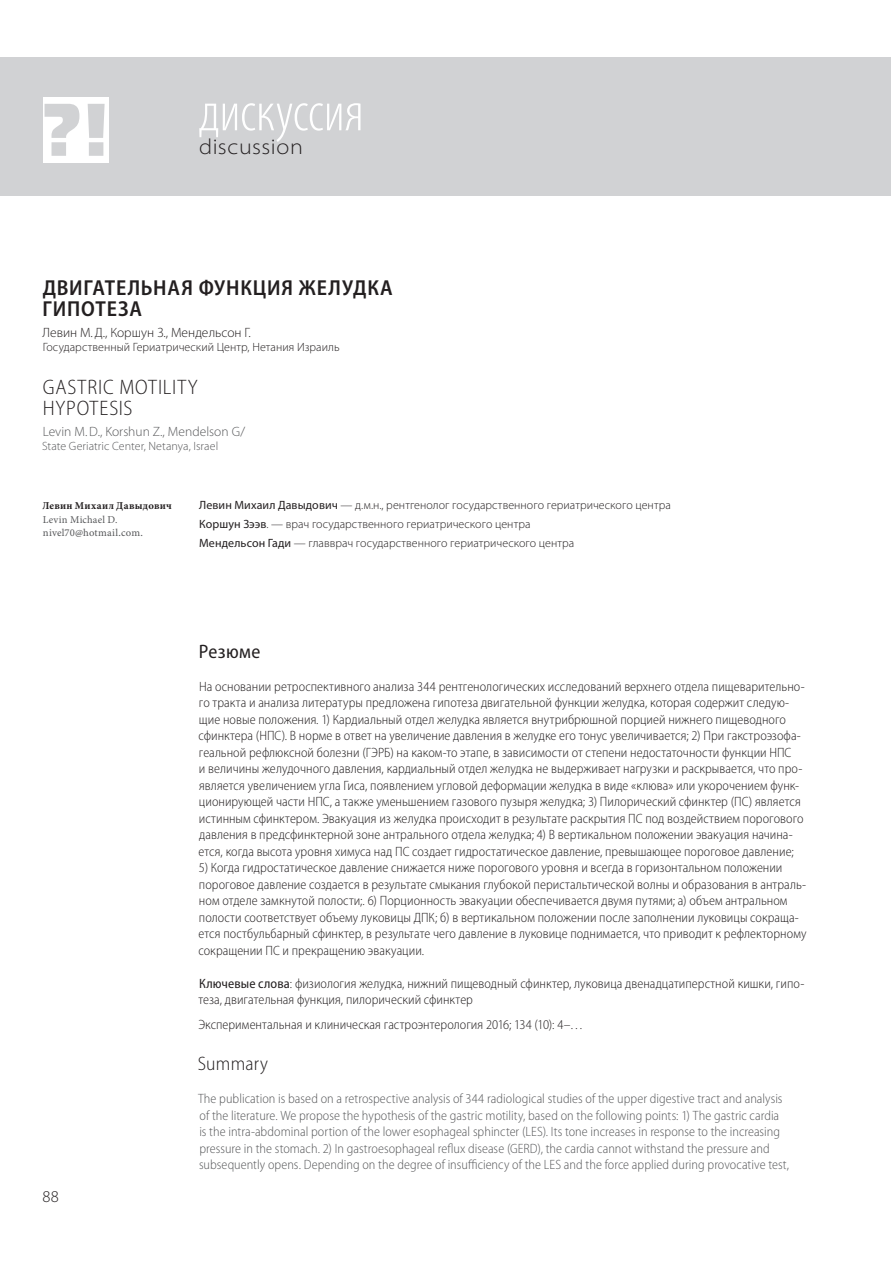
<style>
.page{position:relative;width:893px;height:1263px;background:#fff}
.page>*{position:absolute;margin:0;border:0;box-sizing:border-box;transform-origin:0 0}
.t1{font:300 condensed 55.5px "Myriad Pro";letter-spacing:-.005em;color:#fff}
.t2{font:600 semi-condensed 21.75px/21px "Myriad Pro";letter-spacing:.035em;color:#231f20}
.t3{font:300 semi-expanded 21.75px "Myriad Pro";letter-spacing:.025em;color:#231f20}
.t4{font:300 semi-condensed 21px/21px "Myriad Pro";letter-spacing:.04em;color:#231f20}
.t5{font:300 semi-condensed 19.5px "Myriad Pro";letter-spacing:.015em;color:#231f20}
.t6{font:semi-condensed 19.5px "Myriad Pro";letter-spacing:.02em;color:#231f20}
.t7{font:300 16.5px "Myriad Pro";color:#231f20}
.t8{font:300 semi-condensed 13.5px/16.5px "Myriad Pro";letter-spacing:.005em;color:#231f20}
.t9{font:300 semi-condensed 13.5px/16.5px "Myriad Pro";letter-spacing:.005em;color:#57585a}
.t10{font:300 13.5px "Myriad Pro";color:#231f20}
.t11{font:300 13.5px "Myriad Pro";color:#57585a}
.t12{font:300 12px/18.6px "Myriad Pro";letter-spacing:.005em;color:#231f20}
.t13{font:300 12px "Myriad Pro";letter-spacing:.005em;color:#57585a}
.t14{font:700 10.5px "Minion Pro";letter-spacing:.03em;color:#231f20}
.t15{font:10.5px "Minion Pro Capt";letter-spacing:.015em;color:#57585a}
.t16{font:10.5px "Minion Pro";letter-spacing:.02em;color:#57585a}
.s1{font-weight:400}
</style>
<div class="page">
<div style="left:0;top:57px;width:891px;height:139px;background:#d1d2d4"></div>
<div style="left:43px;top:97px;width:65px;height:66px;background:#fff"></div>
<svg style="left:45px;top:104px;width:60px;height:52px"></svg>
<h1 class="t1" style="left:199px;top:79px;width:166px">дискуссия</h1>
<h2 class="t3" style="left:199px;top:135px;width:105px">discussion</h2>
<h2 class="t2" style="left:43px;top:277px;width:352px">ДВИГАТЕЛЬНАЯ ФУНКЦИЯ ЖЕЛУДКА<br>ГИПОТЕЗА</h2>
<p class="t10" style="left:43px;top:324px;width:210px">Левин М.Д., Коршун З., Мендельсон Г.</p>
<p class="t12" style="left:43px;top:338px;width:298px">Государственный Гериатрический Центр, Нетания Израиль</p>
<h3 class="t4" style="left:43px;top:377px;width:156px">GASTRIC MOTILITY<br>HYPOTESIS</h3>
<p class="t11" style="left:43px;top:423px;width:204px">Levin M.D., Korshun Z., Mendelson G/</p>
<p class="t13" style="left:42px;top:439px;width:177px">State Geriatric Center, Netanya, Israel</p>
<p class="t14" style="left:43px;top:499px;width:131px">Левин Михаил Давыдович</p>
<p class="t16" style="left:43px;top:512px;width:76px">Levin Michael D.</p>
<p class="t15" style="left:43px;top:527px;width:102px">nivel70@hotmail.com.</p>
<p class="t12" style="left:199px;top:496px;width:473px"><span class="s1">Левин Михаил Давыдович</span> — д.м.н., рентгенолог государственного гериатрического центра<br><span class="s1">Коршун Зээв</span>. — врач государственного гериатрического центра<br><span class="s1">Мендельсон Гади</span> — главврач государственного гериатрического центра</p>
<p class="t7" style="left:43px;top:1187px;width:18px">88</p>
<h3 class="t6" style="left:199px;top:641px;width:63px">Резюме</h3>
<p class="t8" style="left:199px;top:678px;width:608px">На основании ретроспективного анализа 344 рентгенологических исследований верхнего отдела пищеварительно&shy;го тракта и анализа литературы предложена гипотеза двигательной функции желудка, которая содержит следую&shy;щие новые положения. 1) Кардиальный отдел желудка является внутрибрюшной порцией нижнего пищеводного сфинктера (НПС). В норме в ответ на увеличение давления в желудке его тонус увеличивается; 2) При гакстроэзофа&shy;геальной рефлюксной болезни (ГЭРБ) на каком-то этапе, в зависимости от степени недостаточности функции НПС<br>и величины желудочного давления, кардиальный отдел желудка не выдерживает нагрузки и раскрывается, что про&shy;является увеличением угла Гиса, появлением угловой деформации желудка в виде «клюва» или укорочением функ&shy;ционирующей части НПС, а также уменьшением газового пузыря желудка; 3) Пилорический сфинктер (ПС) является истинным сфинктером. Эвакуация из желудка происходит в результате раскрытия ПС под воздействием порогового давления в предсфинктерной зоне антрального отдела желудка; 4) В вертикальном положении эвакуация начина&shy;ется, когда высота уровня химуса над ПС создает гидростатическое давление, превышающее пороговое давление;</p>
<p class="t8" style="left:199px;top:860px;width:609px">5) Когда гидростатическое давление снижается ниже порогового уровня и всегда в горизонтальном положении пороговое давление создается в результате смыкания глубокой перистальтической волны и образования в антраль&shy;ном отделе замкнутой полости;. 6) Порционность эвакуации обеспечивается двумя путями; а) объем антральном полости соответствует объему луковицы ДПК; б) в вертикальном положении после заполнении луковицы сокраща&shy;ется постбульбарный сфинктер, в результате чего давление в луковице поднимается, что приводит к рефлекторному сокращении ПС и прекращению эвакуации.</p>
<p class="t8" style="left:198px;top:975px;width:607px"><span class="s1">Ключевые слова</span>: физиология желудка, нижний пищеводный сфинктер, луковица двенадцатиперстной кишки, гипо&shy;теза, двигательная функция, пилорический сфинктер</p>
<p class="t8" style="left:198px;top:1017px;width:387px">Экспериментальная и клиническая гастроэнтерология 2016; 134 (10): 4–…</p>
<h3 class="t5" style="left:198px;top:1053px;width:72px">Summary</h3>
<p class="t9" style="left:198px;top:1091px;width:593px">The publication is based on a retrospective analysis of 344 radiological studies of the upper digestive tract and analysis of the literature. We propose the hypothesis of the gastric motility, based on the following points: 1) The gastric cardia<br>is the intra-abdominal portion of the lower esophageal sphincter (LES). Its tone increases in response to the increasing pressure in the stomach. 2) In gastroesophageal reflux disease (GERD), the cardia cannot withstand the pressure and subsequently opens. Depending on the degree of insufficiency of the LES and the force applied during provocative test,</p>
</div>
